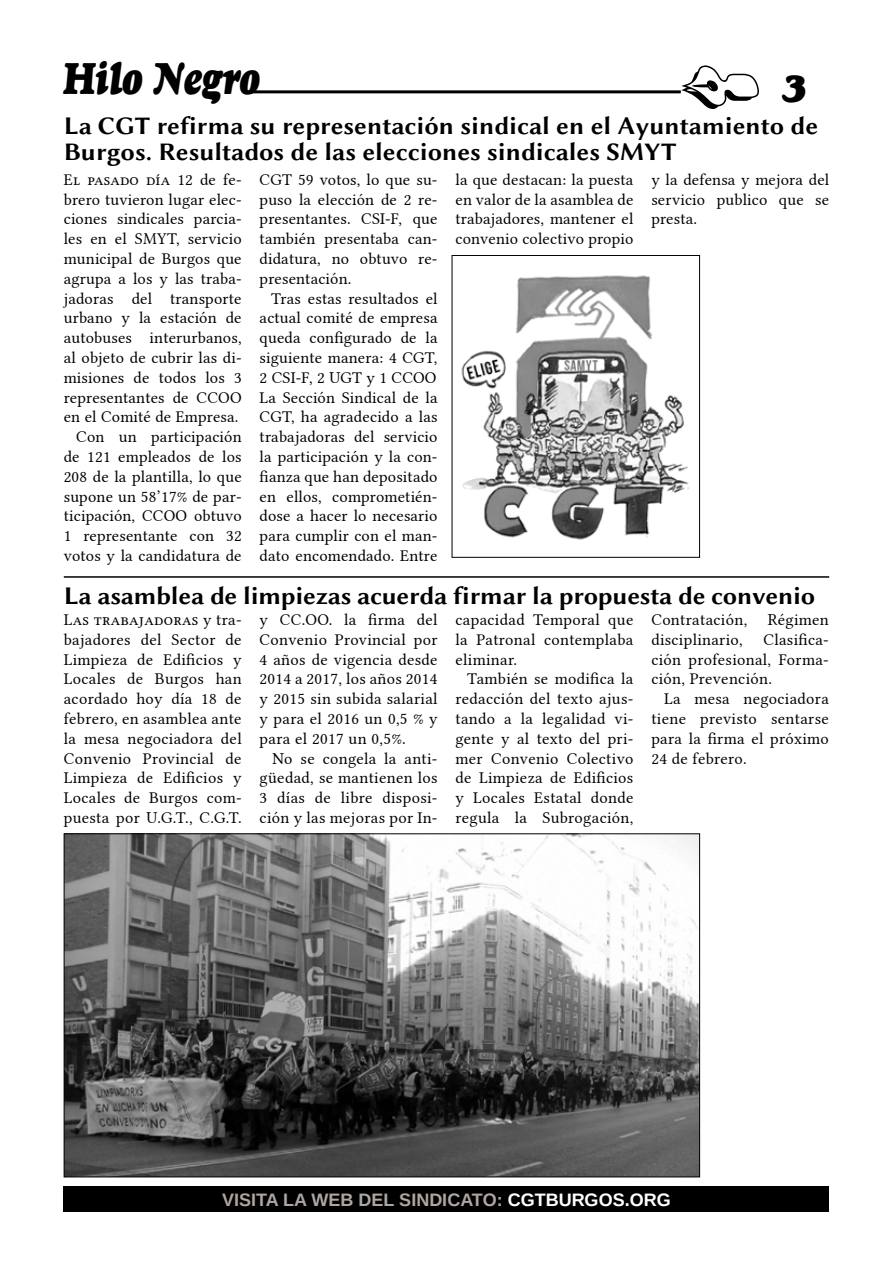
<style>
.page{position:relative;width:893px;height:1263px;background:#fff}
.page>*{position:absolute;margin:0;border:0;box-sizing:border-box;transform-origin:0 0}
.t1{font:italic 45px "Goudy Heavyface";color:#000;scale:.75 1}
.t2{font:italic 39px "Goudy Heavyface";color:#000}
.t3{font:25.5px/25.5px "Linux Biolinum GB";color:#000}
.t4{font:700 18px "Liberation Sans";color:#aea6a2}
.t5{font:700 18px "Liberation Sans";color:#fff}
.t6{font:16.5px/19.8px "Linux Libertine G";letter-spacing:.01em;color:#000;text-align:justify}
.s1{color:#fff}
</style>
<div class="page">
<div style="left:64px;top:1186px;width:765px;height:26px;background:#000"></div>
<hr style="left:247px;top:90px;width:434px;height:3px;background:#000">
<hr style="left:64px;top:576px;width:765px;height:2px;background:#000">
<img style="left:66px;top:835px;width:632px;height:340px">
<img style="left:461px;top:275px;width:228px;height:265px">
<div style="left:452px;top:255px;width:248px;height:303px;border:1px solid #000"></div>
<svg style="left:674px;top:65px;width:85px;height:42px"></svg>
<h1 class="t1" style="left:64px;top:50px;width:264px">Hilo Negro</h1>
<h2 class="t2" style="left:783px;top:64px;width:27px">3</h2>
<h3 class="t3" style="left:64px;top:112px;width:756px">La CGT refirma su representación sindical en el Ayuntamiento de<br>Burgos. Resultados de las elecciones sindicales SMYT</h3>
<p class="t6" style="left:64px;top:170px;width:179px;text-align:right">El pasado día 12 de fe&shy;brero tuvieron lugar elec&shy;ciones sindicales parcia&shy;les en el SMYT, servicio municipal de Burgos que agrupa a los y las traba&shy;jadoras del transporte urbano y la estación de autobuses interurbanos, al objeto de cubrir las di&shy;misiones de todos los 3 representantes de CCOO en el Comité de Empresa.<br>Con un participación de 121 empleados de los<br>208 de la plantilla, lo que supone un 58’17% de par&shy;ticipación, CCOO obtuvo<br>1 representante con 32 votos y la candidatura de</p>
<p class="t6" style="left:260px;top:170px;width:179px">CGT 59 votos, lo que su&shy;puso la elección de 2 re&shy;presentantes. CSI-F, que también presentaba can&shy;didatura, no obtuvo re&shy;presentación.</p>
<p class="t6" style="left:455px;top:170px;width:179px">la que destacan: la puesta en valor de la asamblea de trabajadores, mantener el convenio colectivo propio</p>
<p class="t6" style="left:651px;top:170px;width:179px">y la defensa y mejora del servicio publico que se presta.</p>
<p class="t6" style="left:260px;top:288px;width:179px;text-indent:12px">Tras estas resultados el actual comité de empresa queda configurado de la siguiente manera: 4 CGT, 2 CSI-F, 2 UGT y 1 CCOO La Sección Sindical de la CGT, ha agradecido a las trabajadoras del servicio la participación y la con&shy;fianza que han depositado en ellos, comprometién&shy;dose a hacer lo necesario para cumplir con el man&shy;dato encomendado. Entre</p>
<h3 class="t3" style="left:64px;top:582px;width:753px">La asamblea de limpiezas acuerda firmar la propuesta de convenio</h3>
<p class="t6" style="left:64px;top:610px;width:179px">Las trabajadoras y tra&shy;bajadores del Sector de Limpieza de Edificios y Locales de Burgos han acordado hoy día 18 de febrero, en asamblea ante la mesa negociadora del Convenio Provincial de Limpieza de Edificios y Locales de Burgos com&shy;puesta por U.G.T., C.G.T.</p>
<p class="t6" style="left:260px;top:610px;width:179px">y CC.OO. la firma del Convenio Provincial por 4 años de vigencia desde 2014 a 2017, los años 2014 y 2015 sin subida salarial y para el 2016 un 0,5 % y para el 2017 un 0,5%.</p>
<p class="t6" style="left:455px;top:610px;width:179px">capacidad Temporal que la Patronal contemplaba eliminar.</p>
<p class="t6" style="left:455px;top:669px;width:179px;text-indent:12px">También se modifica la redacción del texto ajus&shy;tando a la legalidad vi&shy;gente y al texto del pri&shy;mer Convenio Colectivo de Limpieza de Edificios y Locales Estatal donde regula la Subrogación,</p>
<p class="t6" style="left:651px;top:610px;width:179px">Contratación, Régimen disciplinario,</p>
<p class="t6" style="left:651px;top:629px;width:179px;text-indent:112px">Clasifica&shy;ción profesional, Forma&shy;ción, Prevención.</p>
<p class="t6" style="left:651px;top:689px;width:179px;text-indent:13px">La mesa negociadora tiene previsto sentarse para la firma el próximo 24 de febrero.</p>
<p class="t6" style="left:260px;top:748px;width:179px;text-indent:13px">No se congela la anti&shy;güedad, se mantienen los 3 días de libre disposi&shy;ción y las mejoras por In-</p>
<p class="t4" style="left:222px;top:1187px;width:21px">VISIT</p>
<p class="t4" style="left:266px;top:1187px;width:256px">A LA WEB DEL SINDICATO: <span class="s1">CGTB</span></p>
<p class="t5" style="left:559px;top:1187px;width:111px">URGOS.ORG</p>
</div>
